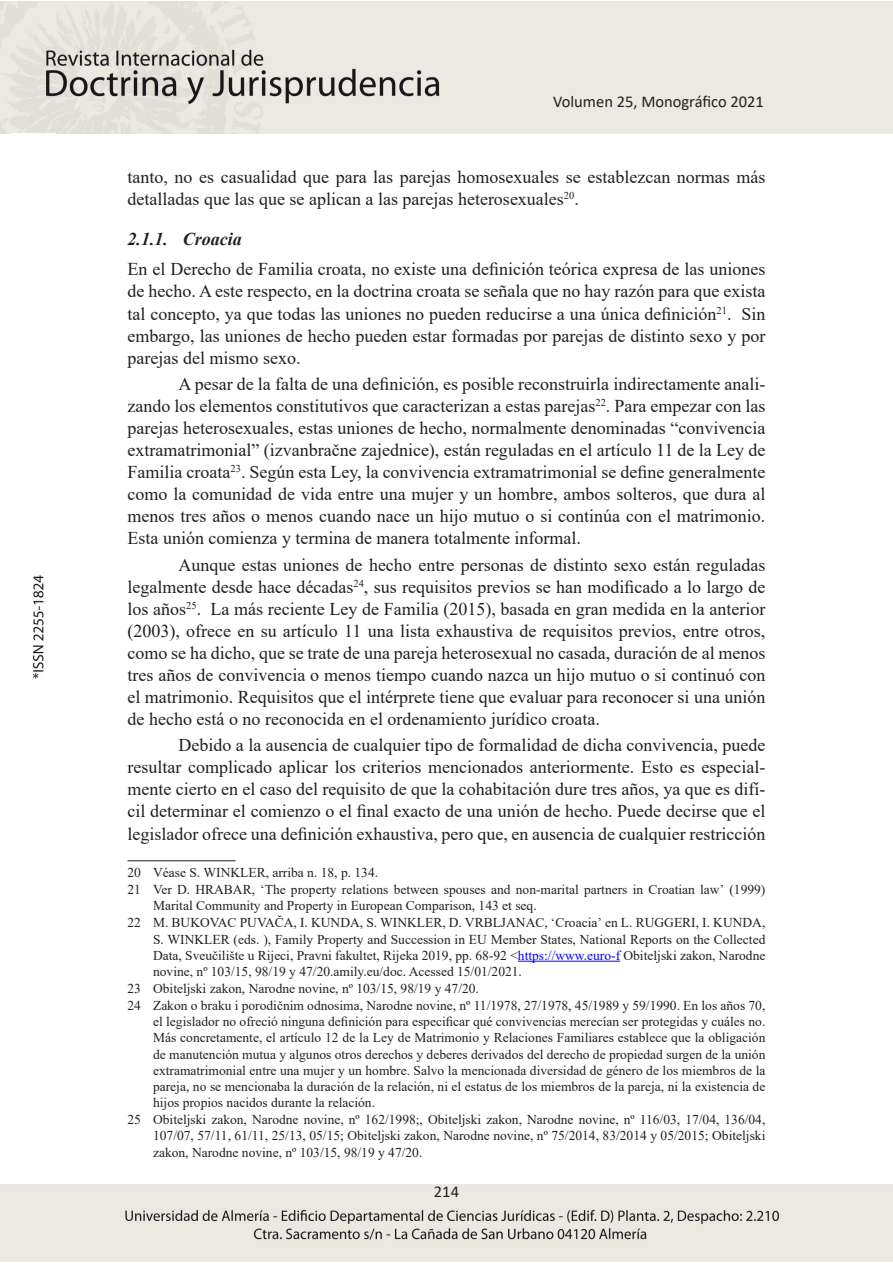
<style>
.page{position:relative;width:893px;height:1263px;background:#fff}
.page>*{position:absolute;margin:0;border:0;box-sizing:border-box;transform-origin:0 0}
.PARRAFO_2{font:18px/22px "Times New Roman";color:#231f20;text-align:justify}
.PARRAFO_1{font:18px/22px "Times New Roman";color:#231f20;text-align:justify}
.TITULO_1_1_1{font:italic 700 18px "Times New Roman";color:#231f20}
.t1{font:16.5px "Calibri";color:#231f20}
.PIE{font:13.5px/16.2px "Times New Roman";color:#231f20;text-align:justify}
.s1{color:#00f}
</style>
<div class="page">
<img style="left:0;top:1184px;width:893px;height:78px">
<img style="left:0;top:1px;width:893px;height:133px">
<img style="left:32px;top:575px;width:12px;height:104px">
<hr style="left:128px;top:860px;width:108px;height:1px;background:#231f20">
<hr style="left:518px;top:961px;width:102px;height:1px;background:#00f">
<p class="t1" style="left:553px;top:90px;width:212px">Volumen 25, Monográfico 2021</p>
<p class="PARRAFO_2" style="left:128px;top:165px;width:639px">tanto, no es casualidad que para las parejas homosexuales se establezcan normas más detalladas que las que se aplican a las parejas heterosexuales<sup>20</sup>.</p>
<p class="TITULO_1_1_1" style="left:128px;top:226px;width:116px">2.1.1. Croacia</p>
<p class="PARRAFO_1" style="left:128px;top:258px;width:639px">En el Derecho de Familia croata, no existe una definición teórica expresa de las uniones de hecho. A este respecto, en la doctrina croata se señala que no hay razón para que exista tal concepto, ya que todas las uniones no pueden reducirse a una única definición<sup>21</sup>. Sin embargo, las uniones de hecho pueden estar formadas por parejas de distinto sexo y por parejas del mismo sexo.</p>
<p class="PARRAFO_2" style="left:128px;top:372px;width:639px;text-indent:51px">A pesar de la falta de una definición, es posible reconstruirla indirectamente anali&shy;zando los elementos constitutivos que caracterizan a estas parejas<sup>22</sup>. Para empezar con las parejas heterosexuales, estas uniones de hecho, normalmente denominadas “convivencia extramatrimonial” (izvanbračne zajednice), están reguladas en el artículo 11 de la Ley de Familia croata<sup>23</sup>. Según esta Ley, la convivencia extramatrimonial se define generalmente como la comunidad de vida entre una mujer y un hombre, ambos solteros, que dura al menos tres años o menos cuando nace un hijo mutuo o si continúa con el matrimonio.<br>Esta unión comienza y termina de manera totalmente informal.</p>
<p class="PARRAFO_2" style="left:128px;top:553px;width:639px;text-indent:51px">Aunque estas uniones de hecho entre personas de distinto sexo están reguladas legalmente desde hace décadas<sup>24</sup>, sus requisitos previos se han modificado a lo largo de los años<sup>25</sup>. La más reciente Ley de Familia (2015), basada en gran medida en la anterior (2003), ofrece en su artículo 11 una lista exhaustiva de requisitos previos, entre otros, como se ha dicho, que se trate de una pareja heterosexual no casada, duración de al menos tres años de convivencia o menos tiempo cuando nazca un hijo mutuo o si continuó con el matrimonio. Requisitos que el intérprete tiene que evaluar para reconocer si una unión de hecho está o no reconocida en el ordenamiento jurídico croata.</p>
<p class="PARRAFO_2" style="left:128px;top:734px;width:639px;text-indent:51px">Debido a la ausencia de cualquier tipo de formalidad de dicha convivencia, puede resultar complicado aplicar los criterios mencionados anteriormente. Esto es especial&shy;mente cierto en el caso del requisito de que la cohabitación dure tres años, ya que es difí&shy;cil determinar el comienzo o el final exacto de una unión de hecho. Puede decirse que el legislador ofrece una definición exhaustiva, pero que, en ausencia de cualquier restricción</p>
<p class="PIE" style="left:128px;top:864px;width:252px">20 Véase S. WINKLER, arriba n. 18, p. 134.</p>
<p class="PIE" style="left:153px;top:881px;width:614px;text-indent:-26px">21 Ver D. HRABAR, ʻThe property relations between spouses and non-marital partners in Croatian lawʼ (1999)<br>Marital Community and Property in European Comparison, 143 et seq.</p>
<p class="PIE" style="left:153px;top:914px;width:614px;text-indent:-26px">22 M. BUKOVAC PUVAČA, I. KUNDA, S. WINKLER, D. VRBLJANAC, ʻCroaciaʼ en L. RUGGERI, I. KUNDA, S. WINKLER (eds. ), Family Property and Succession in EU Member States, National Reports on the Collected Data, Sveučilište u Rijeci, Pravni fakultet, Rijeka 2019, pp. 68-92 ˂<span class="s1">https://www.euro-f</span> Obiteljski zakon, Narodne novine, nº 103/15, 98/19 y 47/20.amily.eu/doc. Acessed 15/01/2021.</p>
<p class="PIE" style="left:128px;top:980px;width:353px">23 Obiteljski zakon, Narodne novine, nº 103/15, 98/19 y 47/20.</p>
<p class="PIE" style="left:153px;top:997px;width:614px;text-indent:-26px">24 Zakon o braku i porodičnim odnosima, Narodne novine, nº 11/1978, 27/1978, 45/1989 y 59/1990. En los años 70, el legislador no ofreció ninguna definición para especificar qué convivencias merecían ser protegidas y cuáles no.<br>Más concretamente, el artículo 12 de la Ley de Matrimonio y Relaciones Familiares establece que la obligación de manutención mutua y algunos otros derechos y deberes derivados del derecho de propiedad surgen de la unión extramatrimonial entre una mujer y un hombre. Salvo la mencionada diversidad de género de los miembros de la pareja, no se mencionaba la duración de la relación, ni el estatus de los miembros de la pareja, ni la existencia de hijos propios nacidos durante la relación.</p>
<p class="PIE" style="left:153px;top:1111px;width:614px;text-indent:-26px">25 Obiteljski zakon, Narodne novine, nº 162/1998;, Obiteljski zakon, Narodne novine, nº 116/03, 17/04, 136/04, 107/07, 57/11, 61/11, 25/13, 05/15; Obiteljski zakon, Narodne novine, nº 75/2014, 83/2014 y 05/2015; Obiteljski zakon, Narodne novine, nº 103/15, 98/19 y 47/20.</p>
<p class="t1" style="left:434px;top:1180px;width:27px">214</p>
</div>
